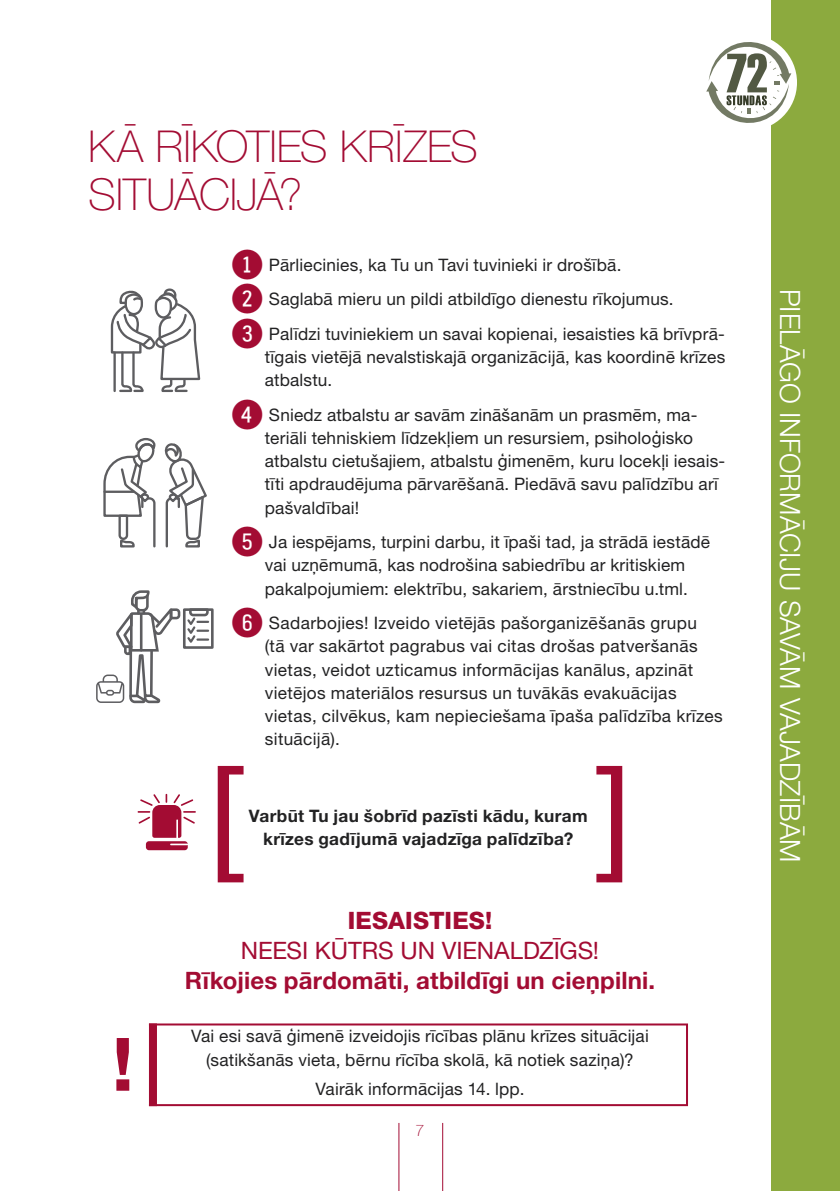
<style>
.page{position:relative;width:840px;height:1191px;background:#fff}
.page>*{position:absolute;margin:0;border:0;box-sizing:border-box;transform-origin:0 0}
.t1{font:condensed 129.6px "Helvetica Neue LT Pro";color:#a30c33;scale:1.11 1}
.t2{font:700 73.8px "Helvetica Neue LT Pro";color:#a30c33;scale:1.11 1}
.t3{font:100 44px/48px "Helvetica Neue LT Pro";letter-spacing:-.005em;color:#a30c33}
.t4{font:40px "Fyra Numeric Circle Closed";color:#a30c33}
.t5{font:300 28px "Helvetica Neue LT Pro";color:#fff}
.t6{font:700 24px "Helvetica Neue LT Pro";letter-spacing:.005em;color:#a30c33}
.t7{font:24px "Helvetica Neue LT Pro";letter-spacing:-.005em;color:#a30c33}
.t8{font:800 24px "Helvetica Neue LT Pro";letter-spacing:.005em;color:#a30c33}
.t9{font:17.2px/23.2px "Helvetica Neue LT Pro";letter-spacing:.015em;color:#222223}
.t10{font:700 17.2px "Helvetica Neue LT Pro";letter-spacing:.02em;color:#222223}
.t11{font:100 16px "Helvetica Neue LT Pro";color:#a30c33}
</style>
<div class="page">
<div style="left:771px;top:0;width:68px;height:1191px;background:#8caa3e"></div>
<hr style="left:442px;top:1123px;width:1px;height:68px;background:#a30c33">
<hr style="left:398px;top:1123px;width:1px;height:68px;background:#a30c33">
<div style="left:700px;top:34px;width:96px;height:97px;background:#fff;border-radius:50%"></div>
<svg style="left:706px;top:39px;width:85px;height:86px"></svg>
<div style="left:149px;top:1023px;width:8px;height:83px;background:#a30c33"></div>
<div style="left:148px;top:1023px;width:539px;height:83px;border:2px solid #a30c33"></div>
<svg style="left:110px;top:288px;width:91px;height:105px"></svg>
<svg style="left:164px;top:443px;width:43px;height:105px"></svg>
<svg style="left:103px;top:438px;width:53px;height:110px"></svg>
<div style="left:183px;top:608px;width:30px;height:41px;border:3px solid #5d5d60"></div>
<svg style="left:96px;top:590px;width:114px;height:114px"></svg>
<div style="left:146px;top:841px;width:42px;height:9px;background:#a30c33;border-radius:3px"></div>
<svg style="left:137px;top:794px;width:59px;height:51px"></svg>
<h3 class="t3" style="left:88px;top:122px;width:391px">KĀ RĪKOTIES KRĪZES<br>SITUĀCIJĀ?</h3>
<h3 class="t4" style="left:231px;top:241px;width:35px">1</h3>
<p class="t9" style="left:269px;top:253px;width:354px">Pārliecinies, ka Tu un Tavi tuvinieki ir drošībā.</p>
<h3 class="t4" style="left:231px;top:276px;width:35px">2</h3>
<p class="t9" style="left:269px;top:287px;width:406px">Saglabā mieru un pildi atbildīgo dienestu rīkojumus.</p>
<h3 class="t4" style="left:231px;top:311px;width:35px">3</h3>
<p class="t9" style="left:265px;top:322px;width:461px;text-align:justify">Palīdzi tuviniekiem un savai kopienai, iesaisties kā brīvprā&shy;tīgais vietējā nevalstiskajā organizācijā, kas koordinē krīzes atbalstu.</p>
<h3 class="t4" style="left:231px;top:392px;width:35px">4</h3>
<p class="t9" style="left:265px;top:403px;width:461px">Sniedz atbalstu ar savām zināšanām un prasmēm, ma&shy;teriāli tehniskiem līdzekļiem un resursiem, psiholoģisko atbalstu cietušajiem, atbalstu ģimenēm, kuru locekļi iesais&shy;tīti apdraudējuma pārvarēšanā. Piedāvā savu palīdzību arī pašvaldībai!</p>
<h3 class="t4" style="left:231px;top:519px;width:35px">5</h3>
<p class="t9" style="left:265px;top:530px;width:446px">Ja iespējams, turpini darbu, it īpaši tad, ja strādā iestādē vai uzņēmumā, kas nodrošina sabiedrību ar kritiskiem pakalpojumiem: elektrību, sakariem, ārstniecību u.tml.</p>
<h3 class="t4" style="left:231px;top:600px;width:35px">6</h3>
<p class="t9" style="left:265px;top:611px;width:459px">Sadarbojies! Izveido vietējās pašorganizēšanās grupu<br>(tā var sakārtot pagrabus vai citas drošas patveršanās vietas, veidot uzticamus informācijas kanālus, apzināt vietējos materiālos resursus un tuvākās evakuācijas vietas, cilvēkus, kam nepieciešama īpaša palīdzība krīzes situācijā).</p>
<h1 class="t1" style="left:206px;top:737px;width:35px">[</h1>
<p class="t10" style="left:249px;top:805px;width:340px">Varbūt Tu jau šobrīd pazīsti kādu, kuram</p>
<p class="t10" style="left:263px;top:828px;width:312px">krīzes gadījumā vajadzīga palīdzība?</p>
<h2 class="t2" style="left:111px;top:1018px;width:22px">!</h2>
<h3 class="t8" style="left:347px;top:905px;width:146px">IESAISTIES!</h3>
<h3 class="t7" style="left:241px;top:935px;width:359px">NEESI KŪTRS UN VIENALDZĪGS!</h3>
<h3 class="t6" style="left:185px;top:965px;width:471px">Rīkojies pārdomāti, atbildīgi un cieņpilni.</h3>
<p class="t9" style="left:191px;top:1024px;width:459px;text-align:center">Vai esi savā ģimenē izveidojis rīcības plānu krīzes situācijai (satikšanās vieta, bērnu rīcība skolā, kā notiek saziņa)?</p>
<p class="t9" style="left:315px;top:1076px;width:210px">Vairāk informācijas 14. lpp.</p>
<p class="t11" style="left:415px;top:1120px;width:10px">7</p>
<h3 class="t5" style="left:806px;top:289px;width:575px;rotate:90deg">PIELĀGO INFORMĀCIJU SAVĀM VAJADZĪBĀM</h3>
</div>
